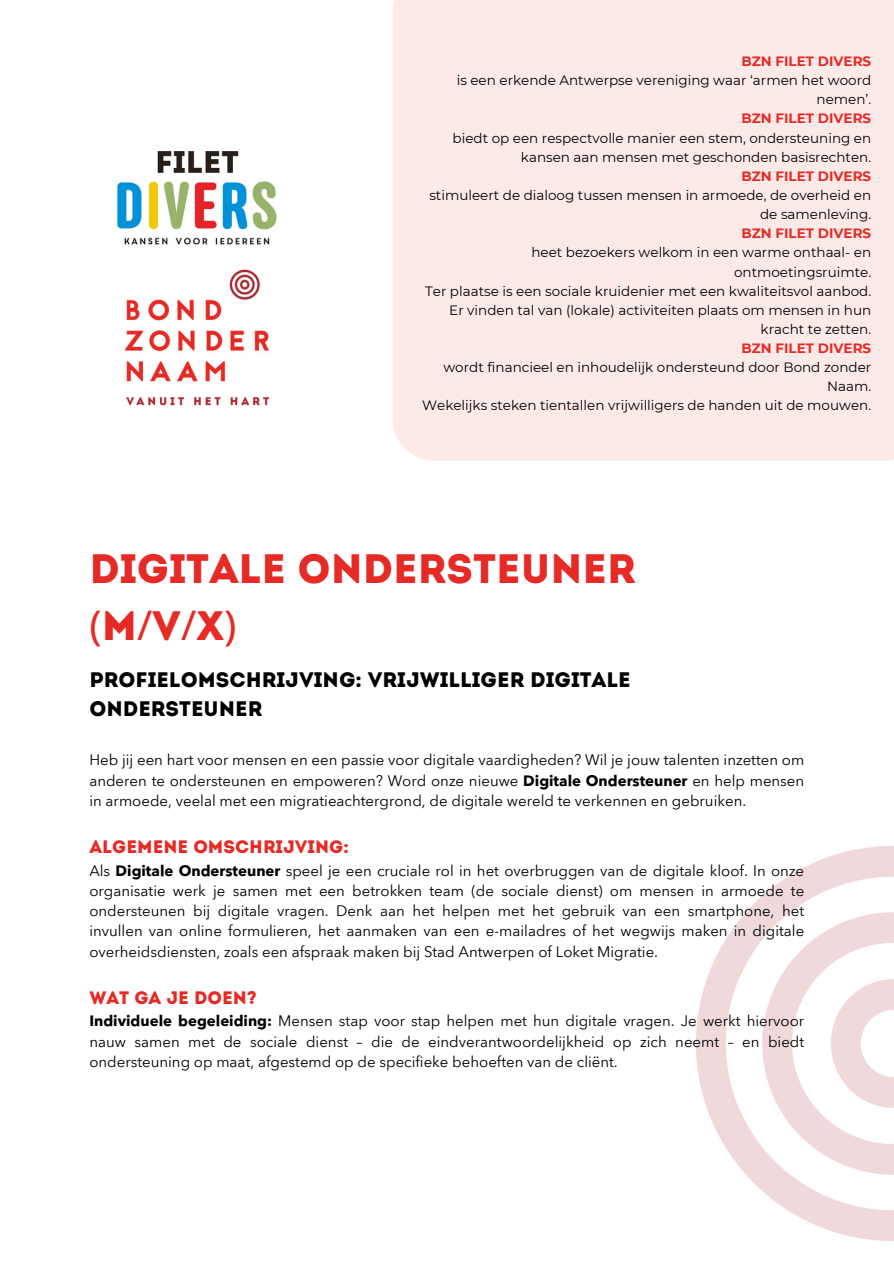
<style>
.page{position:relative;width:894px;height:1264px;background:#fff}
.page>*{position:absolute;margin:0;border:0;box-sizing:border-box;transform-origin:0 0}
.t1{font:41.1px/57.3px "Intro";color:#e62a25}
.t2{font:21px/29.2px "Intro";color:#000}
.t3{font:18px "Intro";color:#e62a25}
.t4{font:15px/20.2px "Avenir Next Arabic";color:#000;text-align:justify}
.t5{font:13.5px/19.2px "Montserrat";color:#000;text-align:right}
.t6{font:700 13.5px "Montserrat";color:#e62a25}
.s1{font-family:"Noto Sans"}
.s2{font-weight:700}
</style>
<div class="page">
<img style="left:124px;top:269px;width:146px;height:137px">
<img style="left:696px;top:846px;width:197px;height:394px">
<img style="left:117px;top:151px;width:160px;height:94px">
<div style="left:393px;top:0;width:500px;height:460px;background:#fceae9"></div>
<p class="t6" style="left:741px;top:53px;width:131px">BZN FILET DIVERS</p>
<p class="t5" style="left:456px;top:71px;width:416px">is een erkende Antwerpse vereniging waar ‘armen het woord nemen’.</p>
<p class="t6" style="left:741px;top:110px;width:131px">BZN FILET DIVERS</p>
<p class="t5" style="left:452px;top:128px;width:420px">biedt op een respectvolle manier een stem, ondersteuning en kansen aan mensen met geschonden basisrechten.</p>
<p class="t6" style="left:741px;top:168px;width:131px">BZN FILET DIVERS</p>
<p class="t5" style="left:429px;top:185px;width:443px">stimuleert de dialoog tussen mensen in armoede, de overheid en de samenleving.</p>
<p class="t6" style="left:741px;top:225px;width:131px">BZN FILET DIVERS</p>
<p class="t5" style="left:531px;top:243px;width:341px">heet bezoekers welkom in een warme onthaal- en ontmoetingsruimte.</p>
<p class="t5" style="left:425px;top:281px;width:447px">Ter plaatse is een sociale kruidenier met een kwaliteitsvol aanbod.</p>
<p class="t5" style="left:449px;top:300px;width:423px">Er vinden tal van (lokale) activiteiten plaats om mensen in hun kracht te zetten.</p>
<h1 class="t6" style="left:741px;top:340px;width:131px">BZN FILET DIVERS</h1>
<h2 class="t5" style="left:443px;top:358px;width:429px">wordt financieel en inhoudelijk ondersteund door Bond zonder<br>Naam.</h2>
<h3 class="t5" style="left:422px;top:396px;width:450px">Wekelijks steken tientallen vrijwilligers de handen uit de mouwen.</h3>
<p class="t1" style="left:89px;top:543px;width:548px">DIGITALE ONDERSTEUNER <span class="s1">(</span>M<span class="s1">/</span>V<span class="s1">/</span>X<span class="s1">)</span></p>
<p class="t2" style="left:89px;top:666px;width:543px">PROFIELOMSCHRIJVING: VRIJWILLIGER DIGITALE<br>ONDERSTEUNER</p>
<p class="t4" style="left:89px;top:750px;width:716px">Heb jij een hart voor mensen en een passie voor digitale vaardigheden? Wil je jouw talenten inzetten om anderen te ondersteunen en empoweren? Word onze nieuwe <span class="s2">Digitale Ondersteuner</span> en help mensen in armoede, veelal met een migratieachtergrond, de digitale wereld te verkennen en gebruiken.</p>
<p class="t3" style="left:89px;top:839px;width:261px">ALGEMENE OMSCHRIJVING:</p>
<p class="t4" style="left:89px;top:860px;width:716px">Als <span class="s2">Digitale Ondersteuner</span> speel je een cruciale rol in het overbruggen van de digitale kloof. In onze organisatie werk je samen met een betrokken team (de sociale dienst) om mensen in armoede te ondersteunen bij digitale vragen. Denk aan het helpen met het gebruik van een smartphone, het invullen van online formulieren, het aanmaken van een e-mailadres of het wegwijs maken in digitale overheidsdiensten, zoals een afspraak maken bij Stad Antwerpen of Loket Migratie.</p>
<p class="t3" style="left:89px;top:990px;width:169px">WAT GA JE DOEN?</p>
<p class="t4" style="left:89px;top:1011px;width:716px"><span class="s2">Individuele begeleiding:</span> Mensen stap voor stap helpen met hun digitale vragen. Je werkt hiervoor nauw samen met de sociale dienst – die de eindverantwoordelijkheid op zich neemt – en biedt ondersteuning op maat, afgestemd op de specifieke behoeften van de cliënt.</p>
</div>
